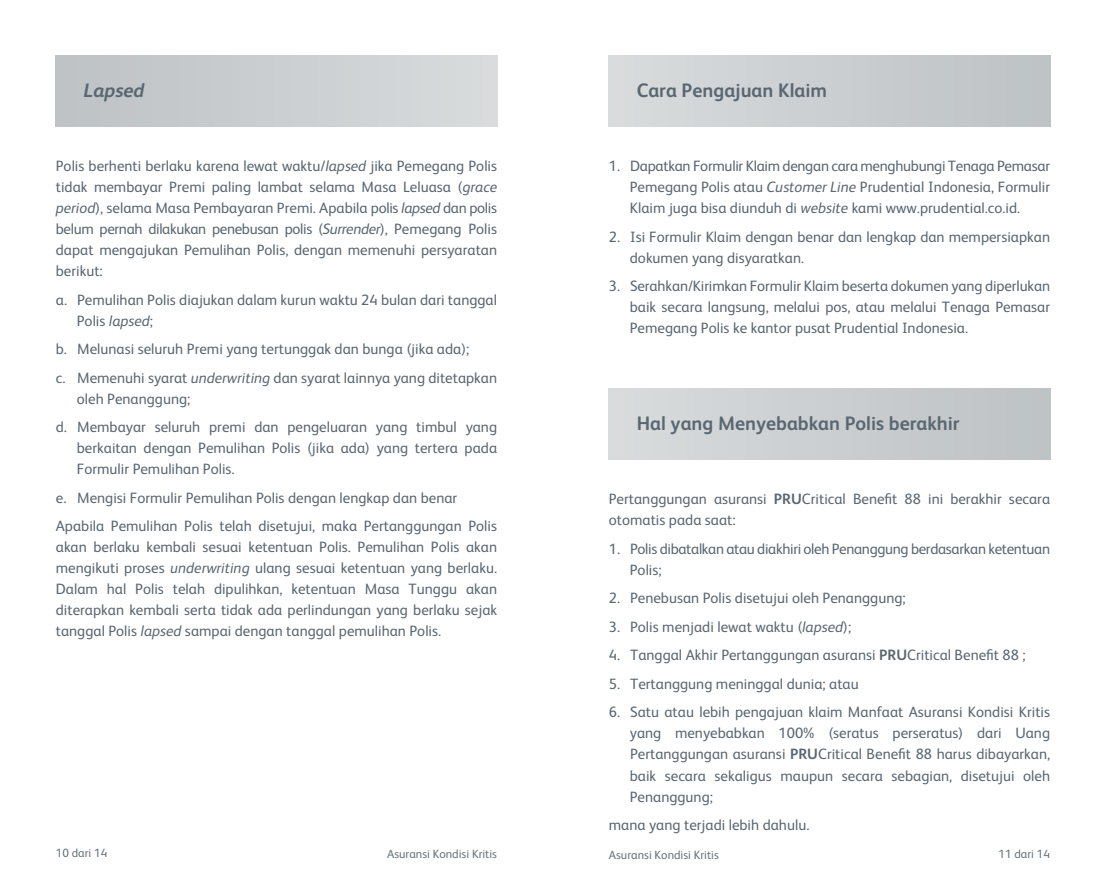
<style>
.page{position:relative;width:1106px;height:893px;background:#fff}
.page>*{position:absolute;margin:0;border:0;box-sizing:border-box;transform-origin:0 0}
.t1{font:700 19.5px "FS Albert Pro";color:#5a6670}
.t2{font:italic 700 19.5px "FS Albert Pro";color:#5a6670}
.t3{font:15px/21px "FS Albert Pro";color:#5a6670}
.t4{font:15px/21px "FS Albert Pro";letter-spacing:-.02em;color:#5a6670}
.t5{font:12px "FS Albert Pro";color:#687379}
.s1{font-style:italic}
.s2{font-weight:700}
</style>
<div class="page">
<div style="left:609px;top:56px;width:441px;height:71px;background:linear-gradient(to right,#d9dcdd,#bdc2c4)"></div>
<div style="left:609px;top:389px;width:441px;height:71px;background:linear-gradient(to right,#d9dcdd,#bdc2c4)"></div>
<div style="left:56px;top:56px;width:441px;height:71px;background:linear-gradient(to right,#bdc2c4,#d9dcdd)"></div>
<h1 class="t2" style="left:84px;top:76px;width:62px">Lapsed</h1>
<p class="t3" style="left:56px;top:155px;width:443px;text-align:justify">Polis berhenti berlaku karena lewat waktu/<span class="s1">lapsed</span> jika Pemegang Polis tidak membayar Premi paling lambat selama Masa Leluasa (<span class="s1">grace period</span>), selama Masa Pembayaran Premi. Apabila polis <span class="s1">lapsed</span> dan polis belum pernah dilakukan penebusan polis (<span class="s1">Surrender</span>), Pemegang Polis dapat mengajukan Pemulihan Polis, dengan memenuhi persyaratan berikut:</p>
<p class="t3" style="left:77px;top:288px;width:422px;text-indent:-21px">a. Pemulihan Polis diajukan dalam kurun waktu 24 bulan dari tanggal<br>Polis <span class="s1">lapsed</span>;</p>
<p class="t3" style="left:56px;top:334px;width:443px;line-height:28.5px">b. Melunasi seluruh Premi yang tertunggak dan bunga (jika ada);<br>c. Memenuhi syarat <span class="s1">underwriting</span> dan syarat lainnya yang ditetapkan</p>
<p class="t3" style="left:56px;top:383px;width:443px;line-height:28.5px;text-indent:21px">oleh Penanggung;<br>d. Membayar seluruh premi dan pengeluaran yang timbul yang</p>
<p class="t3" style="left:77px;top:437px;width:422px">berkaitan dengan Pemulihan Polis (jika ada) yang tertera pada<br>Formulir Pemulihan Polis.</p>
<p class="t3" style="left:56px;top:482px;width:443px;line-height:28.5px">e. Mengisi Formulir Pemulihan Polis dengan lengkap dan benar<br>Apabila Pemulihan Polis telah disetujui, maka Pertanggungan Polis</p>
<p class="t3" style="left:56px;top:536px;width:443px;text-align:justify">akan berlaku kembali sesuai ketentuan Polis. Pemulihan Polis akan mengikuti proses <span class="s1">underwriting</span> ulang sesuai ketentuan yang berlaku.<br>Dalam hal Polis telah dipulihkan, ketentuan Masa Tunggu akan diterapkan kembali serta tidak ada perlindungan yang berlaku sejak tanggal Polis <span class="s1">lapsed</span> sampai dengan tanggal pemulihan Polis.</p>
<h1 class="t1" style="left:637px;top:77px;width:192px">Cara Pengajuan Klaim</h1>
<p class="t3" style="left:630px;top:155px;width:422px;text-align:justify;text-indent:-21px">1. Dapatkan Formulir Klaim dengan cara menghubungi Tenaga Pemasar Pemegang Polis atau <span class="s1">Customer Line</span> Prudential Indonesia, Formulir Klaim juga bisa diunduh di <span class="s1">website</span> kami www.prudential.co.id.</p>
<p class="t3" style="left:630px;top:225px;width:422px;text-indent:-21px">2. Isi Formulir Klaim dengan benar dan lengkap dan mempersiapkan dokumen yang disyaratkan.</p>
<p class="t3" style="left:630px;top:275px;width:422px;text-align:justify;text-indent:-21px">3. Serahkan/Kirimkan Formulir Klaim beserta dokumen yang diperlukan baik secara langsung, melalui pos, atau melalui Tenaga Pemasar Pemegang Polis ke kantor pusat Prudential Indonesia.</p>
<h1 class="t1" style="left:637px;top:410px;width:324px">Hal yang Menyebabkan Polis berakhir</h1>
<p class="t3" style="left:609px;top:488px;width:443px">Pertanggungan asuransi <span class="s2">PRU</span>Critical Benefit 88 ini berakhir secara otomatis pada saat:</p>
<p class="t4" style="left:630px;top:537px;width:422px;text-indent:-21px">1. Polis dibatalkan atau diakhiri oleh Penanggung berdasarkan ketentuan<br>Polis;</p>
<p class="t3" style="left:609px;top:587px;width:298px">2. Penebusan Polis disetujui oleh Penanggung;</p>
<p class="t3" style="left:609px;top:615px;width:244px">3. Polis menjadi lewat waktu (<span class="s1">lapsed</span>);</p>
<p class="t3" style="left:609px;top:644px;width:418px">4. Tanggal Akhir Pertanggungan asuransi <span class="s2">PRU</span>Critical Benefit 88 ;</p>
<p class="t3" style="left:609px;top:672px;width:251px">5. Tertanggung meninggal dunia; atau</p>
<p class="t3" style="left:630px;top:701px;width:422px;text-align:justify;text-indent:-21px">6. Satu atau lebih pengajuan klaim Manfaat Asuransi Kondisi Kritis yang menyebabkan 100% (seratus perseratus) dari Uang Pertanggungan asuransi <span class="s2">PRU</span>Critical Benefit 88 harus dibayarkan, baik secara sekaligus maupun secara sebagian, disetujui oleh Penanggung;</p>
<p class="t3" style="left:609px;top:813px;width:202px">mana yang terjadi lebih dahulu.</p>
<p class="t5" style="left:56px;top:844px;width:53px">10 dari 14</p>
<p class="t5" style="left:387px;top:845px;width:112px">Asuransi Kondisi Kritis</p>
<p class="t5" style="left:609px;top:846px;width:112px">Asuransi Kondisi Kritis</p>
<p class="t5" style="left:998px;top:845px;width:53px">11 dari 14</p>
</div>
